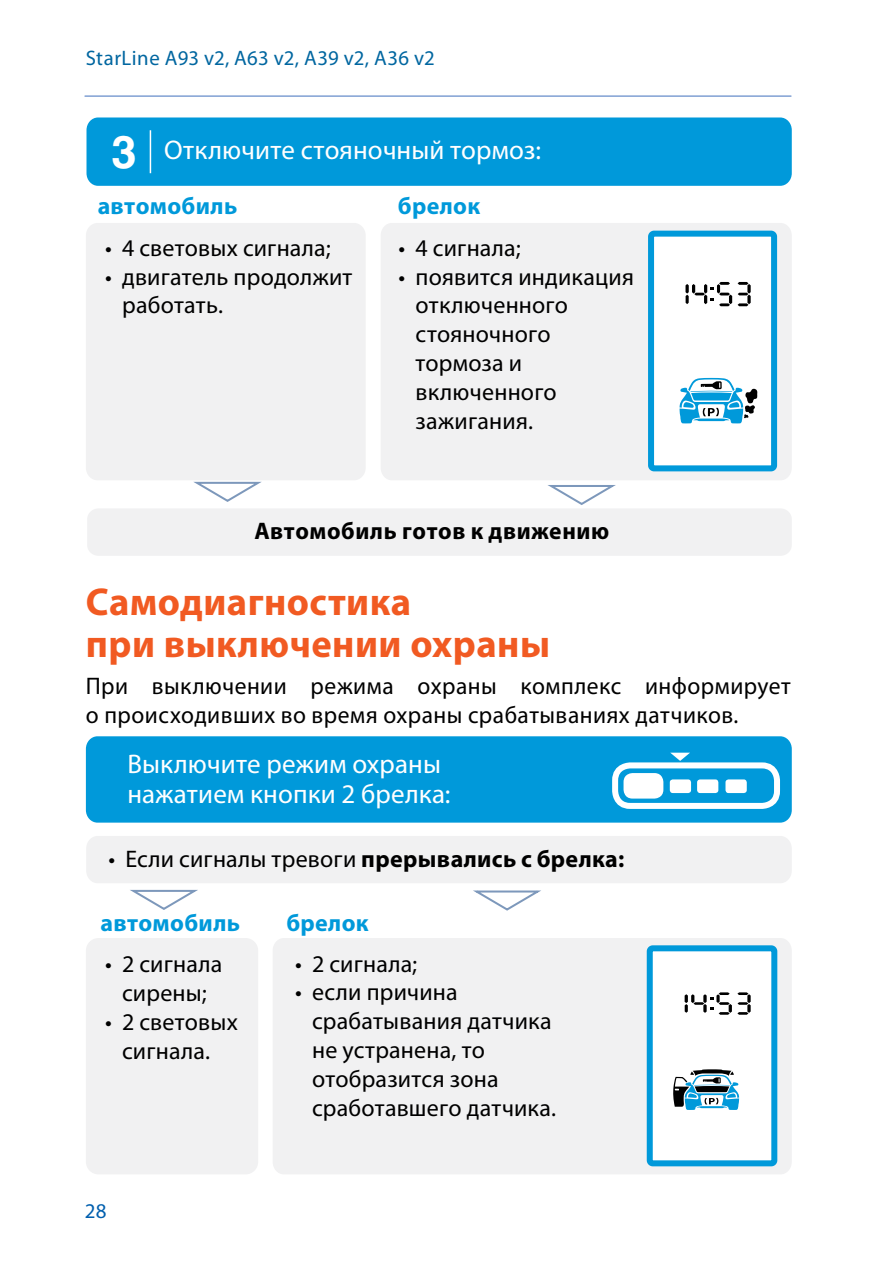
<style>
.page{position:relative;width:893px;height:1276px;background:#fff}
.page>*{position:absolute;margin:0;border:0;box-sizing:border-box;transform-origin:0 0}
.t1{font:700 39px/42px "Myriad Pro";letter-spacing:.01em;color:#f15a22}
.t2{font:27px/30px "Myriad Pro";letter-spacing:.005em;color:#fff}
.t3{font:24px/28.8px "Myriad Pro";letter-spacing:.01em;color:#000}
.t4{font:700 24px "Myriad Pro";letter-spacing:.015em;color:#0099da}
.t5{font:700 24px "Myriad Pro";letter-spacing:.025em;color:#000}
.t6{font:21px "Myriad Pro";letter-spacing:.01em;color:#0066a0}
.t7{font:21px "Myriad Pro";color:#005fae}
.s1{font-family:"Helios";font-weight:700;font-size:45px}
.s2{font-weight:700}
</style>
<div class="page">
<hr style="left:85px;top:95px;width:706px;height:2px;background:#80a0d3">
<div style="left:87px;top:117px;width:705px;height:69px;background:#0099da;border-radius:12px"></div>
<div style="left:86px;top:223px;width:280px;height:257px;background:#f1f1f2;border-radius:12px"></div>
<div style="left:381px;top:223px;width:411px;height:257px;background:#f1f1f2;border-radius:12px"></div>
<div style="left:651px;top:234px;width:123px;height:234px;background:#fff;border-radius:3px"></div>
<div style="left:648px;top:231px;width:129px;height:240px;border:6px solid #0099da;border-radius:3px"></div>
<svg style="left:738px;top:282px;width:13px;height:24px"></svg>
<svg style="left:685px;top:282px;width:47px;height:24px"></svg>
<svg style="left:679px;top:378px;width:79px;height:45px"></svg>
<div style="left:87px;top:508px;width:705px;height:48px;background:#f1f1f2;border-radius:11px"></div>
<svg style="left:194px;top:482px;width:67px;height:20px"></svg>
<svg style="left:547px;top:485px;width:68px;height:20px"></svg>
<hr style="left:150px;top:130px;width:1px;height:43px;background:#fff">
<div style="left:86px;top:736px;width:706px;height:86px;background:#0099da;border-radius:12px"></div>
<div style="left:612px;top:762px;width:168px;height:47px;border:6px solid #fff;border-radius:15px"></div>
<div style="left:623px;top:773px;width:40px;height:25px;background:#fff;border-radius:9px"></div>
<div style="left:670px;top:779px;width:21px;height:14px;background:#fff;border-radius:3px"></div>
<div style="left:697px;top:779px;width:21px;height:14px;background:#fff;border-radius:3px"></div>
<div style="left:725px;top:779px;width:22px;height:14px;background:#fff;border-radius:3px"></div>
<svg style="left:670px;top:752px;width:20px;height:9px"></svg>
<div style="left:86px;top:938px;width:172px;height:236px;background:#f1f1f2;border-radius:13px"></div>
<div style="left:273px;top:938px;width:519px;height:236px;background:#f1f1f2;border-radius:12px"></div>
<div style="left:86px;top:836px;width:706px;height:47px;background:#f1f1f2;border-radius:12px"></div>
<svg style="left:130px;top:890px;width:67px;height:20px"></svg>
<svg style="left:473px;top:890px;width:67px;height:20px"></svg>
<div style="left:650px;top:948px;width:124px;height:215px;background:#fff;border-radius:3px"></div>
<div style="left:647px;top:945px;width:130px;height:221px;border:6px solid #0099da;border-radius:3px"></div>
<svg style="left:685px;top:992px;width:66px;height:22px"></svg>
<svg style="left:673px;top:1069px;width:66px;height:41px"></svg>
<p class="t6" style="left:86px;top:45px;width:350px">StarLine А93 v2, А63 v2, А39 v2, А36 v2</p>
<p class="t2" style="left:111px;top:135px;width:431px"><span class="s1">3</span> Отключите стояночный тормоз:</p>
<p class="t4" style="left:98px;top:190px;width:141px">автомобиль</p>
<p class="t4" style="left:398px;top:190px;width:84px">брелок</p>
<p class="t3" style="left:105px;top:233px;width:227px">• 4 световых сигнала;</p>
<p class="t3" style="left:122px;top:262px;width:232px;text-indent:-17px">• двигатель продолжит работать.</p>
<p class="t3" style="left:399px;top:233px;width:124px">• 4 сигнала;</p>
<p class="t3" style="left:416px;top:262px;width:220px;text-indent:-17px">• появится индикация отключенного стояночного тормоза и включенного зажигания.</p>
<p class="t5" style="left:254px;top:515px;width:357px">Автомобиль готов к движению</p>
<h1 class="t1" style="left:86px;top:579px;width:466px">Самодиагностика<br>при выключении охраны</h1>
<p class="t3" style="left:86px;top:671px;width:706px">При выключении режима охраны комплекс информирует о происходивших во время охраны срабатываниях датчиков.</p>
<p class="t2" style="left:127px;top:748px;width:324px">Выключите режим охраны нажатием кнопки 2 брелка:</p>
<p class="t3" style="left:108px;top:844px;width:517px">• Если сигналы тревоги <span class="s2">прерывались с брелка:</span></p>
<p class="t4" style="left:101px;top:907px;width:141px">автомобиль</p>
<p class="t4" style="left:286px;top:907px;width:84px">брелок</p>
<p class="t3" style="left:105px;top:949px;width:119px;text-align:center">• 2 сигнала сирены;</p>
<p class="t3" style="left:105px;top:1007px;width:134px;text-align:center">• 2 световых сигнала.</p>
<p class="t7" style="left:85px;top:1197px;width:23px">28</p>
<p class="t3" style="left:295px;top:949px;width:124px">• 2 сигнала;</p>
<p class="t3" style="left:312px;top:977px;width:246px;text-indent:-17px">• если причина срабатывания датчика не устранена, то отобразится зона сработавшего датчика.</p>
</div>
